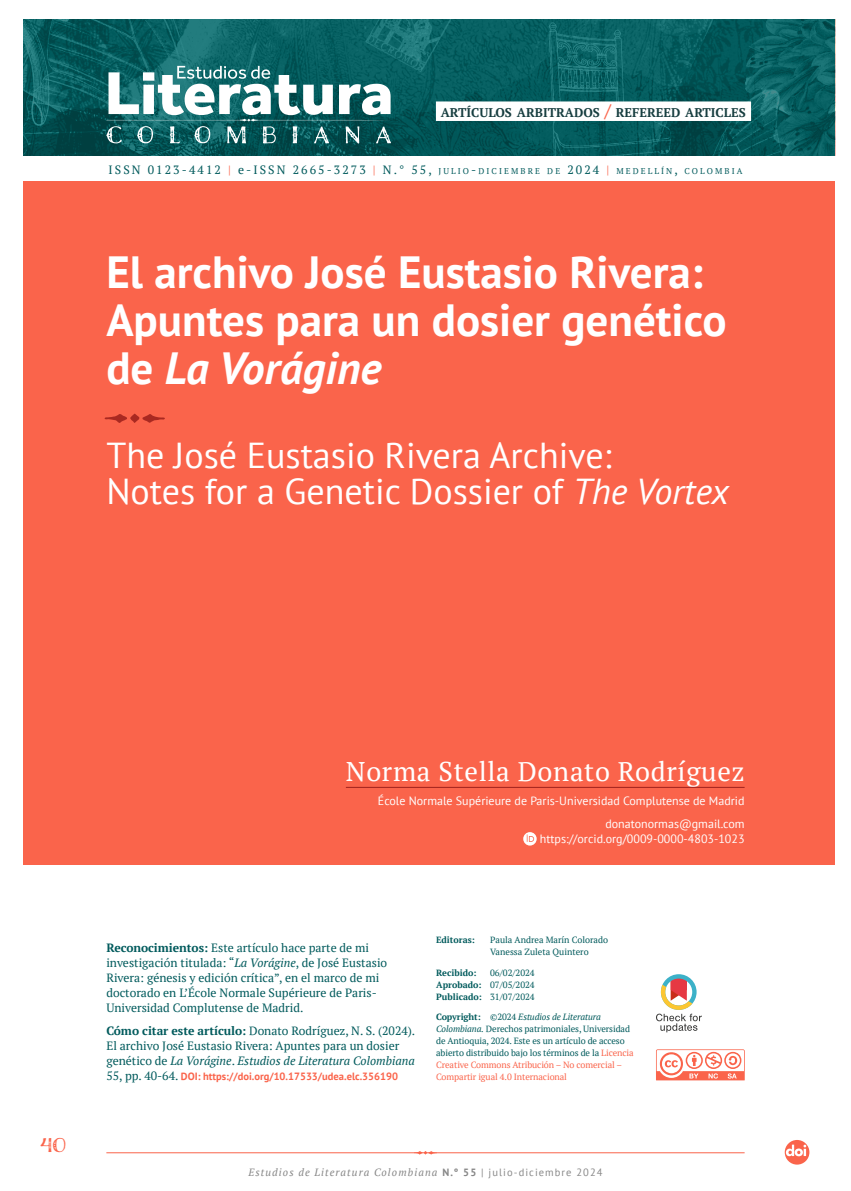
<style>
.page{position:relative;width:851px;height:1191px;background:#fff}
.page>*{position:absolute;margin:0;border:0;box-sizing:border-box;transform-origin:0 0}
.TitArticulo_ESP{font:700 45px/48px "PT Sans";color:#fff}
.TitArticulo_ING{font:36px/36px "PT Sans";color:#fff}
.Tit_Autores{font:27px "PT Serif";letter-spacing:.025em;color:#fff}
.t1{font:21px "Charcuterie Filigree";color:#fa644b}
.t2{font:700 12.6px "PT Serif";color:#163d3f}
.Txt_Reconocimiento_citar{font:12px/15px "PT Serif";color:#005a5c}
.t3{font:12px "PT Serif";letter-spacing:.175em;color:#005a5c}
.Universidad{font:12px "PT Sans";color:#fff}
.Txt_Autores{font:12px/15px "PT Sans";color:#fff;text-align:right}
.Txt_Reconocimiento_citar-2{font:700 10.5px "PT Sans";color:#fa644b}
.t4{font:italic 10.5px "PT Serif";letter-spacing:.1em;color:#878787}
.Txt_Copyright{font:9px/12px "PT Serif";letter-spacing:-.01em;color:#005a5c}
.Txt_Copyright-2{font:700 9px "PT Serif";color:#005a5c}
.s1{font-size:18px;color:#fa644b}
.s2{color:#fa644b}
.s3{font-style:inherit}
.s4{font-size:8.4px}
.s5{font-style:italic}
.s6{font-weight:700}
.s7{font-family:"PT Serif";font-weight:400;font-size:12px;color:#005a5c}
.s8{font-family:"PT Sans";font-weight:700;font-style:normal}
.s9{font-family:"PT Sans";font-style:normal}
</style>
<div class="page">
<svg style="left:413px;top:1151px;width:24px;height:3px"></svg>
<hr style="left:106px;top:1152px;width:638px;height:1px;background:#fa644b">
<div style="left:23px;top:180px;width:811px;height:684px;background:#fa644b"></div>
<img style="left:23px;top:19px;width:811px;height:137px">
<div style="left:0;top:157px;width:850px;height:24px;background:#fff"></div>
<svg style="left:106px;top:66px;width:285px;height:77px"></svg>
<div style="left:436px;top:101px;width:315px;height:20px;background:#fff"></div>
<svg style="left:104px;top:413px;width:61px;height:10px"></svg>
<svg style="left:656px;top:1049px;width:88px;height:31px"></svg>
<svg style="left:784px;top:1140px;width:25px;height:24px"></svg>
<hr style="left:346px;top:787px;width:398px;height:1px;background:#a92921">
<svg style="left:523px;top:832px;width:13px;height:13px"></svg>
<svg style="left:656px;top:974px;width:45px;height:58px"></svg>
<p class="t2" style="left:440px;top:104px;width:306px">ARTÍCULOS ARBITRADOS <span class="s1">/</span> REFEREED ARTICLES</p>
<p class="t3" style="left:108px;top:162px;width:635px">ISSN 0123-4412 <span class="s2">|</span> <span class="s3">e</span>-ISSN 2665-3273 <span class="s2">|</span> N.° 55, <span class="s4">JULIO</span>-<span class="s4">DICIEMBRE DE</span> 2024 <span class="s2">|</span> <span class="s4">MEDELLÍN</span>, <span class="s4">COLOMBIA</span></p>
<p class="TitArticulo_ESP" style="left:106px;top:247px;width:621px">El archivo José Eustasio Rivera:<br>Apuntes para un dosier genético de <span class="s5">La Vorágine</span></p>
<p class="TitArticulo_ING" style="left:106px;top:437px;width:624px">The José Eustasio Rivera Archive:<br>Notes for a Genetic Dossier of <span class="s5">The Vortex</span></p>
<h3 class="t1" style="left:40px;top:1133px;width:27px">40</h3>
<p class="Tit_Autores" style="left:346px;top:754px;width:400px">Norma Stella Donato Rodríguez</p>
<p class="Universidad" style="left:378px;top:793px;width:368px">École Normale Supérieure de Paris-Universidad Complutense de Madrid</p>
<p class="Txt_Autores" style="left:540px;top:816px;width:206px">donatonormas@gmail.com https://orcid.org/0009-0000-4803-1023</p>
<p class="Txt_Reconocimiento_citar" style="left:106px;top:940px;width:282px"><span class="s6">Reconocimientos:</span> Este artículo hace parte de mi investigación titulada: “<span class="s5">La Vorágine</span>, de José Eustasio Rivera: génesis y edición crítica”, en el marco de mi doctorado en L’École Normale Supérieure de Paris-Universidad Complutense de Madrid.</p>
<p class="Txt_Reconocimiento_citar" style="left:106px;top:1023px;width:310px"><span class="s6">Cómo citar este artículo:</span> Donato Rodríguez, N. S. (2024).<br>El archivo José Eustasio Rivera: Apuntes para un dosier genético de <span class="s5">La Vorágine</span>. <span class="s5">Estudios de Literatura Colombiana</span></p>
<p class="Txt_Reconocimiento_citar-2" style="left:106px;top:1069px;width:293px"><span class="s7">55, pp. 40-64.</span> DOI: https://doi.org/10.17533/udea.elc.356190</p>
<p class="Txt_Copyright-2" style="left:436px;top:934px;width:40px">Editoras:</p>
<p class="Txt_Copyright" style="left:490px;top:934px;width:119px">Paula Andrea Marín Colorado<br>Vanessa Zuleta Quintero</p>
<p class="Txt_Copyright-2" style="left:436px;top:966px;width:42px">Recibido:</p>
<p class="Txt_Copyright" style="left:436px;top:966px;width:100px;text-align:justify;text-indent:54px">06/02/2024<br><span class="s6">Aprobado:</span> 07/05/2024<br><span class="s6">Publicado:</span> 31/07/2024</p>
<p class="Txt_Copyright" style="left:436px;top:1011px;width:199px"><span class="s6">Copyright:</span> ©2024 <span class="s5">Estudios de Literatura Colombiana.</span> Derechos patrimoniales, Universidad de Antioquia, 2024. Este es un artículo de acceso abierto distribuido bajo los términos de la <span class="s2">Licencia Creative Commons Atribución – No comercial – Compartir igual 4.0 Internacional</span></p>
<p class="t4" style="left:248px;top:1166px;width:355px">Estudios de Literatura Colombiana <span class="s8">N.° 55</span> <span class="s9">| julio-diciembre 2024</span></p>
</div>
